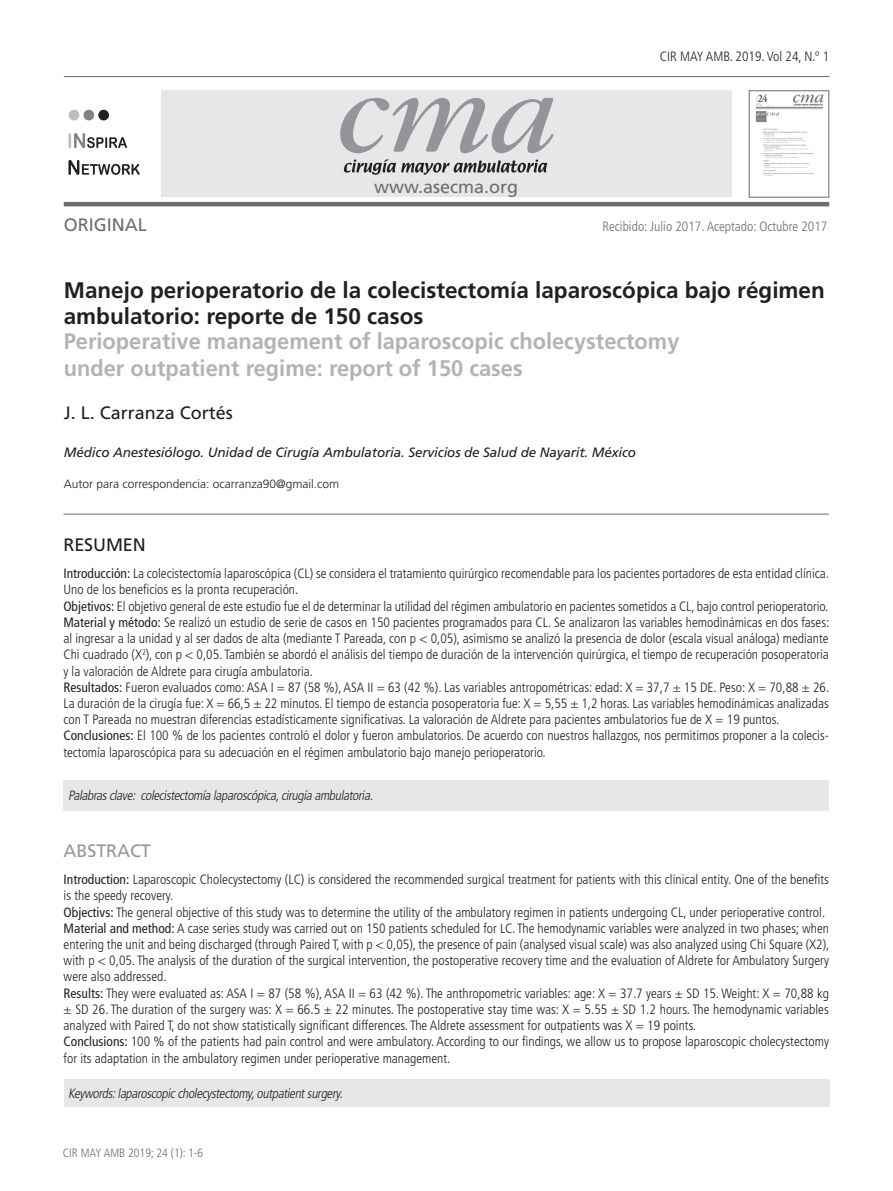
<style>
.page{position:relative;width:893px;height:1191px;background:#fff}
.page>*{position:absolute;margin:0;border:0;box-sizing:border-box;transform-origin:0 0}
.t1{font:700 22.5px/25.5px "Frutiger";color:#231f20}
.t2{font:700 22.5px/27px "Frutiger";color:#b2b3b7}
.t3{font:18px "Frutiger";color:#231f20}
.t4{font:18px "Frutiger";color:#6c6d70}
.t5{font:18px "Frutiger";letter-spacing:-.005em;color:#939598}
.t6{font:300 condensed 13.5px/16.2px "Frutiger";color:#231f20}
.t7{font:italic 300 condensed 13.5px "Frutiger";color:#231f20}
.t8{font:italic 13.5px "Frutiger";letter-spacing:-.01em;color:#231f20}
.t9{font:300 condensed 13.5px "Frutiger";color:#6c6d70}
.t10{font:300 12px "Frutiger";color:#231f20}
.t11{font:300 condensed 12px "Frutiger";color:#6c6d70}
.s1{font-weight:400}
</style>
<div class="page">
<div style="left:161px;top:91px;width:571px;height:106px;background:#e6e7e9"></div>
<hr style="left:64px;top:76px;width:765px;height:1px;background:#6c6d70">
<hr style="left:64px;top:202px;width:765px;height:4px;background:#6c6d70">
<svg style="left:340px;top:98px;width:213px;height:55px"></svg>
<svg style="left:344px;top:159px;width:203px;height:16px"></svg>
<img style="left:755px;top:94px;width:69px;height:82px">
<div style="left:749px;top:90px;width:80px;height:107px;border:1px solid #6c6d70"></div>
<svg style="left:68px;top:133px;width:59px;height:15px"></svg>
<svg style="left:68px;top:160px;width:72px;height:15px"></svg>
<div style="left:98px;top:110px;width:11px;height:10px;background:#231f20;border-radius:50%"></div>
<div style="left:83px;top:110px;width:11px;height:10px;background:#808285;border-radius:50%"></div>
<div style="left:69px;top:110px;width:10px;height:10px;background:#bcbdc0;border-radius:50%"></div>
<hr style="left:63px;top:514px;width:766px;height:1px;background:#6c6d70">
<div style="left:64px;top:780px;width:765px;height:30px;background:#e6e7e9"></div>
<div style="left:64px;top:1079px;width:765px;height:27px;background:#e6e7e9"></div>
<h2 class="t4" style="left:374px;top:176px;width:146px">www.asecma.org</h2>
<p class="t6" style="left:660px;top:48px;width:171px">CIR MAY AMB. 2019. Vol 24, N.º 1</p>
<h2 class="t4" style="left:64px;top:214px;width:84px">ORIGINAL</h2>
<p class="t9" style="left:602px;top:219px;width:226px">Recibido: Julio 2017. Aceptado: Octubre 2017</p>
<h1 class="t1" style="left:64px;top:277px;width:762px">Manejo perioperatorio de la colecistectomía laparoscópica bajo régimen ambulatorio: reporte de 150 casos</h1>
<h1 class="t2" style="left:64px;top:328px;width:617px">Perioperative management of laparoscopic cholecystectomy under outpatient regime: report of 150 cases</h1>
<h2 class="t3" style="left:64px;top:403px;width:171px">J. L. Carranza Cortés</h2>
<p class="t8" style="left:64px;top:445px;width:574px">Médico Anestesiólogo. Unidad de Cirugía Ambulatoria. Servicios de Salud de Nayarit. México</p>
<p class="t10" style="left:64px;top:477px;width:277px">Autor para correspondencia: ocarranza90@gmail.com</p>
<h2 class="t3" style="left:63px;top:534px;width:84px">RESUMEN</h2>
<p class="t6" style="left:63px;top:565px;width:767px"><span class="s1">Introducción:</span> La colecistectomía laparoscópica (CL) se considera el tratamiento quirúrgico recomendable para los pacientes portadores de esta entidad clínica.<br>Uno de los beneficios es la pronta recuperación.<br><span class="s1">Objetivos:</span> El objetivo general de este estudio fue el de determinar la utilidad del régimen ambulatorio en pacientes sometidos a CL, bajo control perioperatorio.<br><span class="s1">Material y método:</span> Se realizó un estudio de serie de casos en 150 pacientes programados para CL. Se analizaron las variables hemodinámicas en dos fases: al ingresar a la unidad y al ser dados de alta (mediante T Pareada, con p &lt; 0,05), asimismo se analizó la presencia de dolor (escala visual análoga) mediante Chi cuadrado (X<sup>2</sup>), con p &lt; 0,05. También se abordó el análisis del tiempo de duración de la intervención quirúrgica, el tiempo de recuperación posoperatoria y la valoración de Aldrete para cirugía ambulatoria.<br><span class="s1">Resultados:</span> Fueron evaluados como: ASA I = 87 (58 %), ASA II = 63 (42 %). Las variables antropométricas: edad: X = 37,7 ± 15 DE. Peso: X = 70,88 ± 26.<br>La duración de la cirugía fue: X = 66,5 ± 22 minutos. El tiempo de estancia posoperatoria fue: X = 5,55 ± 1,2 horas. Las variables hemodinámicas analizadas con T Pareada no muestran diferencias estadísticamente significativas. La valoración de Aldrete para pacientes ambulatorios fue de X = 19 puntos.<br><span class="s1">Conclusiones:</span> El 100 % de los pacientes controló el dolor y fueron ambulatorios. De acuerdo con nuestros hallazgos, nos permitimos proponer a la colecis&shy;tectomía laparoscópica para su adecuación en el régimen ambulatorio bajo manejo perioperatorio.</p>
<p class="t7" style="left:68px;top:788px;width:309px">Palabrasclave: colecistectomíalaparoscópica,cirugíaambulatoria.</p>
<h2 class="t5" style="left:64px;top:840px;width:89px">ABSTRACT</h2>
<p class="t6" style="left:64px;top:871px;width:767px"><span class="s1">Introduction:</span> Laparoscopic Cholecystectomy (LC) is considered the recommended surgical treatment for patients with this clinical entity. One of the benefits is the speedy recovery.<br><span class="s1">Objectivs:</span> The general objective of this study was to determine the utility of the ambulatory regimen in patients undergoing CL, under perioperative control.<br><span class="s1">Material and method:</span> A case series study was carried out on 150 patients scheduled for LC. The hemodynamic variables were analyzed in two phases; when entering the unit and being discharged (through Paired T, with p &lt; 0,05), the presence of pain (analysed visual scale) was also analyzed using Chi Square (X2), with p &lt; 0,05. The analysis of the duration of the surgical intervention, the postoperative recovery time and the evaluation of Aldrete for Ambulatory Surgery were also addressed.<br><span class="s1">Results:</span> They were evaluated as: ASA I = 87 (58 %), ASA II = 63 (42 %). The anthropometric variables: age: X = 37.7 years ± SD 15. Weight: X = 70,88 kg ± SD 26. The duration of the surgery was: X = 66.5 ± 22 minutes. The postoperative stay time was: X = 5.55 ± SD 1.2 hours. The hemodynamic variables analyzed with Paired T, do not show statistically significant differences. The Aldrete assessment for outpatients was X = 19 points.<br><span class="s1">Conclusions:</span> 100 % of the patients had pain control and were ambulatory. According to our findings, we allow us to propose laparoscopic cholecystectomy for its adaptation in the ambulatory regimen under perioperative management.</p>
<p class="t7" style="left:68px;top:1085px;width:279px">Keywords:laparoscopiccholecystectomy,outpatientsurgery.</p>
<p class="t11" style="left:63px;top:1146px;width:142px">CIR MAY AMB 2019; 24 (1): 1-6</p>
</div>
